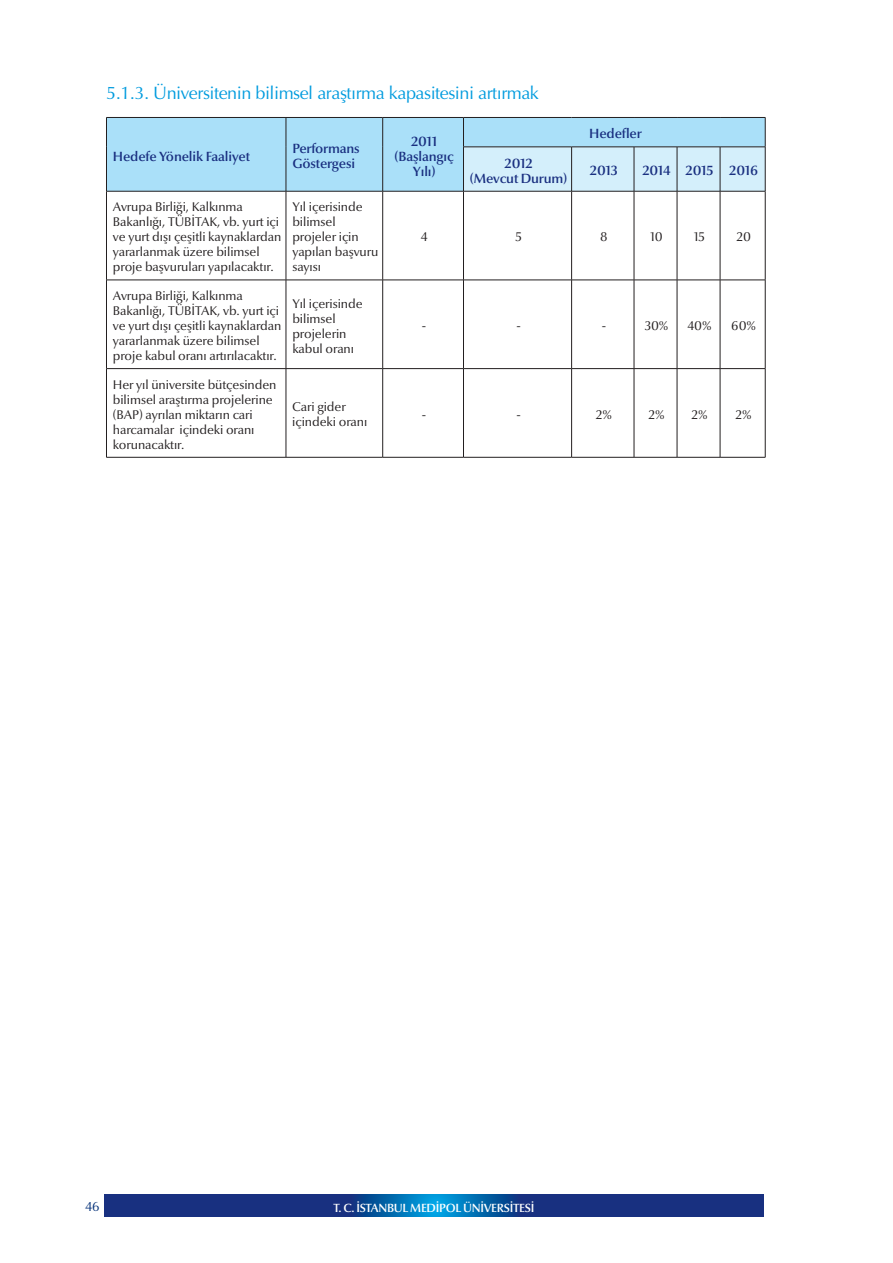
<style>
.page{position:relative;width:893px;height:1263px;background:#fff}
.page>*{position:absolute;margin:0;border:0;box-sizing:border-box;transform-origin:0 0}
.t1{font:18px "Optima Normal Tr";letter-spacing:-.025em;color:#009bde}
.t2{font:13.5px/15px "Optima Nova Demi";letter-spacing:-.01em;color:#192f80;text-align:center}
.t3{font:13.5px "Optima Normal Tr";color:#08347b}
.t4{font:12.75px/15px "Optima Nova";letter-spacing:-.005em;color:#231f20}
.t5{font:12px "Optima Nova Demi";letter-spacing:-.025em;color:#fff}
</style>
<div class="page">
<svg style="left:104px;top:1195px;width:659px;height:21px;background:#123f8c"></svg>
<div style="left:107px;top:118px;width:356px;height:73px;background:#aae0f9"></div>
<svg style="left:286px;top:118px;width:1px;height:29px"></svg>
<svg style="left:382px;top:118px;width:1px;height:29px"></svg>
<hr style="left:286px;top:147px;width:1px;height:44px;background:#231f20">
<hr style="left:382px;top:147px;width:1px;height:44px;background:#231f20">
<hr style="left:286px;top:191px;width:1px;height:89px;background:#231f20">
<hr style="left:382px;top:191px;width:1px;height:89px;background:#231f20">
<hr style="left:463px;top:191px;width:1px;height:89px;background:#231f20">
<hr style="left:571px;top:191px;width:1px;height:89px;background:#231f20">
<hr style="left:634px;top:191px;width:1px;height:89px;background:#231f20">
<hr style="left:677px;top:191px;width:1px;height:89px;background:#231f20">
<hr style="left:720px;top:191px;width:1px;height:89px;background:#231f20">
<hr style="left:106px;top:280px;width:180px;height:1px;background:#231f20">
<hr style="left:286px;top:280px;width:97px;height:1px;background:#231f20">
<hr style="left:286px;top:280px;width:1px;height:88px;background:#231f20">
<hr style="left:383px;top:280px;width:80px;height:1px;background:#231f20">
<hr style="left:382px;top:280px;width:1px;height:88px;background:#231f20">
<hr style="left:463px;top:280px;width:109px;height:1px;background:#231f20">
<hr style="left:463px;top:280px;width:1px;height:88px;background:#231f20">
<hr style="left:572px;top:280px;width:62px;height:1px;background:#231f20">
<hr style="left:571px;top:280px;width:1px;height:88px;background:#231f20">
<hr style="left:634px;top:280px;width:43px;height:1px;background:#231f20">
<hr style="left:634px;top:280px;width:1px;height:88px;background:#231f20">
<hr style="left:677px;top:280px;width:43px;height:1px;background:#231f20">
<hr style="left:677px;top:280px;width:1px;height:88px;background:#231f20">
<hr style="left:720px;top:280px;width:45px;height:1px;background:#231f20">
<hr style="left:720px;top:280px;width:1px;height:88px;background:#231f20">
<hr style="left:106px;top:368px;width:180px;height:1px;background:#231f20">
<hr style="left:286px;top:368px;width:97px;height:1px;background:#231f20">
<hr style="left:286px;top:369px;width:1px;height:88px;background:#231f20">
<hr style="left:383px;top:368px;width:80px;height:1px;background:#231f20">
<hr style="left:382px;top:369px;width:1px;height:88px;background:#231f20">
<hr style="left:463px;top:368px;width:109px;height:1px;background:#231f20">
<hr style="left:463px;top:369px;width:1px;height:88px;background:#231f20">
<hr style="left:572px;top:368px;width:62px;height:1px;background:#231f20">
<hr style="left:571px;top:369px;width:1px;height:88px;background:#231f20">
<hr style="left:634px;top:368px;width:43px;height:1px;background:#231f20">
<hr style="left:634px;top:369px;width:1px;height:88px;background:#231f20">
<hr style="left:677px;top:368px;width:43px;height:1px;background:#231f20">
<hr style="left:677px;top:369px;width:1px;height:88px;background:#231f20">
<hr style="left:720px;top:368px;width:45px;height:1px;background:#231f20">
<hr style="left:720px;top:369px;width:1px;height:88px;background:#231f20">
<hr style="left:106px;top:457px;width:180px;height:1px;background:#231f20">
<hr style="left:286px;top:457px;width:97px;height:1px;background:#231f20">
<hr style="left:383px;top:457px;width:80px;height:1px;background:#231f20">
<hr style="left:463px;top:457px;width:109px;height:1px;background:#231f20">
<hr style="left:572px;top:457px;width:62px;height:1px;background:#231f20">
<hr style="left:634px;top:457px;width:43px;height:1px;background:#231f20">
<hr style="left:677px;top:457px;width:43px;height:1px;background:#231f20">
<hr style="left:720px;top:457px;width:45px;height:1px;background:#231f20">
<hr style="left:106px;top:191px;width:1px;height:89px;background:#231f20">
<hr style="left:765px;top:191px;width:1px;height:89px;background:#231f20">
<hr style="left:106px;top:280px;width:1px;height:88px;background:#231f20">
<hr style="left:765px;top:280px;width:1px;height:88px;background:#231f20">
<hr style="left:106px;top:369px;width:1px;height:88px;background:#231f20">
<hr style="left:765px;top:369px;width:1px;height:88px;background:#231f20">
<hr style="left:106px;top:117px;width:180px;height:1px;background:#231f20">
<svg style="left:106px;top:118px;width:1px;height:29px"></svg>
<hr style="left:286px;top:117px;width:97px;height:1px;background:#231f20">
<hr style="left:383px;top:117px;width:80px;height:1px;background:#231f20">
<hr style="left:463px;top:117px;width:109px;height:1px;background:#231f20">
<hr style="left:572px;top:117px;width:62px;height:1px;background:#231f20">
<hr style="left:634px;top:117px;width:43px;height:1px;background:#231f20">
<hr style="left:677px;top:117px;width:43px;height:1px;background:#231f20">
<hr style="left:720px;top:117px;width:45px;height:1px;background:#231f20">
<svg style="left:463px;top:118px;width:303px;height:73px;background:#bee2f3"></svg>
<hr style="left:106px;top:147px;width:1px;height:44px;background:#231f20">
<hr style="left:765px;top:147px;width:1px;height:44px;background:#231f20">
<hr style="left:106px;top:191px;width:180px;height:1px;background:#231f20">
<hr style="left:286px;top:191px;width:97px;height:1px;background:#231f20">
<hr style="left:383px;top:191px;width:80px;height:1px;background:#231f20">
<hr style="left:463px;top:191px;width:109px;height:1px;background:#231f20">
<hr style="left:572px;top:191px;width:62px;height:1px;background:#231f20">
<hr style="left:634px;top:191px;width:43px;height:1px;background:#231f20">
<hr style="left:677px;top:191px;width:43px;height:1px;background:#231f20">
<hr style="left:720px;top:191px;width:45px;height:1px;background:#231f20">
<h1 class="t1" style="left:106px;top:82px;width:434px">5. 1.3. Üniversitenin bilimsel araştırma kapasitesini artırmak</h1>
<p class="t2" style="left:113px;top:149px;width:139px">Hedefe Yönelik Faaliyet</p>
<p class="t2" style="left:292px;top:141px;width:69px;text-align:left">Performans<br>Göstergesi</p>
<p class="t2" style="left:395px;top:134px;width:61px">2011 (Başlangıç<br>Yılı)</p>
<p class="t2" style="left:589px;top:126px;width:54px">Hedefler</p>
<p class="t2" style="left:470px;top:156px;width:99px">2012<br>(Mevcut Durum)</p>
<p class="t2" style="left:590px;top:163px;width:29px">2013</p>
<p class="t2" style="left:642px;top:163px;width:117px">2014 2015 2016</p>
<p class="t4" style="left:113px;top:200px;width:170px">Avrupa Birliği, Kalkınma<br>Bakanlığı, TÜBİTAK, vb. yurt içi ve yurt dışı çeşitli kaynaklardan yararlanmak üzere bilimsel proje başvuruları yapılacaktır.</p>
<p class="t4" style="left:292px;top:200px;width:88px">Yıl içerisinde bilimsel projeler için yapılan başvuru sayısı</p>
<p class="t4" style="left:113px;top:288px;width:170px">Avrupa Birliği, Kalkınma<br>Bakanlığı, TÜBİTAK, vb. yurt içi ve yurt dışı çeşitli kaynaklardan yararlanmak üzere bilimsel proje kabul oranı artırılacaktır.</p>
<p class="t4" style="left:292px;top:296px;width:72px">Yıl içerisinde bilimsel projelerin kabul oranı</p>
<p class="t4" style="left:113px;top:377px;width:165px">Her yıl üniversite bütçesinden bilimsel araştırma projelerine (BAP) ayrılan miktarın cari harcamalar içindeki oranı korunacaktır.</p>
<p class="t4" style="left:292px;top:400px;width:76px">Cari gider içindeki oranı</p>
<p class="t4" style="left:421px;top:230px;width:8px">4</p>
<p class="t4" style="left:515px;top:230px;width:8px">5</p>
<p class="t4" style="left:600px;top:230px;width:9px">8</p>
<p class="t4" style="left:650px;top:230px;width:14px">10</p>
<p class="t4" style="left:694px;top:230px;width:12px">15</p>
<p class="t4" style="left:736px;top:230px;width:16px">20</p>
<p class="t4" style="left:422px;top:318px;width:6px">-</p>
<p class="t4" style="left:516px;top:318px;width:6px">-</p>
<p class="t4" style="left:602px;top:318px;width:6px">-</p>
<p class="t4" style="left:645px;top:318px;width:25px">30%</p>
<p class="t4" style="left:687px;top:318px;width:26px">40%</p>
<p class="t4" style="left:731px;top:318px;width:26px">60%</p>
<p class="t4" style="left:422px;top:407px;width:6px">-</p>
<p class="t4" style="left:516px;top:407px;width:6px">-</p>
<p class="t4" style="left:596px;top:407px;width:18px">2%</p>
<p class="t4" style="left:648px;top:407px;width:18px">2%</p>
<p class="t4" style="left:691px;top:407px;width:18px">2%</p>
<p class="t4" style="left:736px;top:407px;width:18px">2%</p>
<p class="t3" style="left:85px;top:1198px;width:16px">46</p>
<p class="t5" style="left:334px;top:1201px;width:202px">T. C. İSTANBUL MEDİPOL ÜNİVERSİTESİ</p>
</div>
